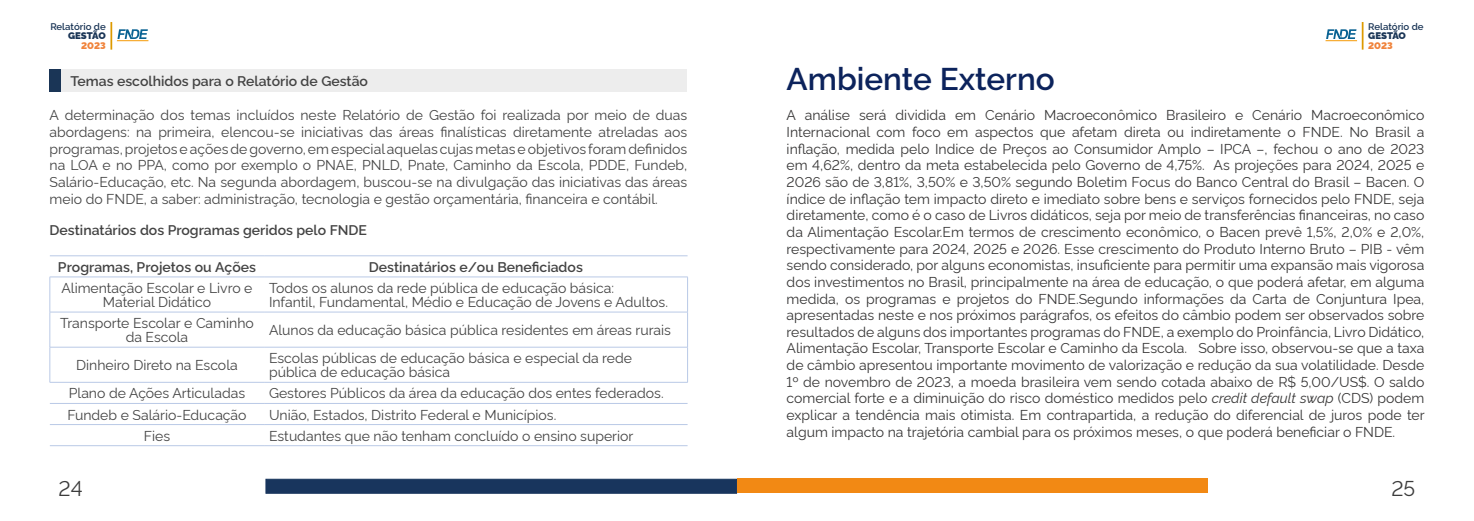
<style>
.page{position:relative;width:1474px;height:521px;background:#fff}
.page>*{position:absolute;margin:0;border:0;box-sizing:border-box;transform-origin:0 0}
.t1{font:600 31.5px "Rawline";color:#0c235c}
.t2{font:21px "Rawline";color:#3c3c3c}
.t3{font:14px/16.6px "Rawline";color:#373636;text-align:justify}
.t4{font:14px/16.8px "Rawline";color:#434343;text-align:center}
.t5{font:600 14px "Rawline";color:#434343}
.t6{font:600 9.62px "Rawline";color:#1a3556}
.t7{font:900 9.62px "Rawline";color:#1a3556}
.t8{font:900 9.62px "Rawline";color:#f0833b}
.s1{font-style:italic}
</style>
<div class="page">
<div style="left:60px;top:69px;width:627px;height:23px;background:#ededed"></div>
<div style="left:49px;top:69px;width:11px;height:23px;background:#1a3556"></div>
<div style="left:265px;top:479px;width:472px;height:15px;background:#18355d;border:1px solid #18355d"></div>
<div style="left:737px;top:479px;width:470px;height:14px;background:#f28914"></div>
<svg style="left:117px;top:29px;width:31px;height:12px"></svg>
<hr style="left:110px;top:22px;width:2px;height:28px;background:#dd9a00">
<svg style="left:1325px;top:29px;width:31px;height:12px"></svg>
<hr style="left:1361px;top:22px;width:2px;height:28px;background:#dd9a00">
<hr style="left:50px;top:256px;width:214px;height:1px;background:#b9c9e6">
<hr style="left:264px;top:256px;width:423px;height:1px;background:#b9c9e6">
<hr style="left:50px;top:277px;width:214px;height:1px;background:#b9c9e6">
<hr style="left:50px;top:277px;width:1px;height:35px;background:#b9c9e6">
<hr style="left:264px;top:277px;width:423px;height:1px;background:#b9c9e6">
<hr style="left:687px;top:277px;width:1px;height:35px;background:#b9c9e6">
<hr style="left:50px;top:312px;width:214px;height:1px;background:#b9c9e6">
<hr style="left:50px;top:312px;width:1px;height:35px;background:#b9c9e6">
<hr style="left:264px;top:312px;width:423px;height:1px;background:#b9c9e6">
<hr style="left:687px;top:312px;width:1px;height:35px;background:#b9c9e6">
<hr style="left:50px;top:347px;width:214px;height:1px;background:#b9c9e6">
<hr style="left:50px;top:347px;width:1px;height:35px;background:#b9c9e6">
<hr style="left:264px;top:347px;width:423px;height:1px;background:#b9c9e6">
<hr style="left:687px;top:347px;width:1px;height:35px;background:#b9c9e6">
<hr style="left:50px;top:382px;width:214px;height:1px;background:#b9c9e6">
<hr style="left:264px;top:382px;width:423px;height:1px;background:#b9c9e6">
<hr style="left:50px;top:403px;width:214px;height:1px;background:#b9c9e6">
<hr style="left:264px;top:403px;width:423px;height:1px;background:#b9c9e6">
<hr style="left:50px;top:424px;width:214px;height:1px;background:#b9c9e6">
<hr style="left:264px;top:424px;width:423px;height:1px;background:#b9c9e6">
<hr style="left:50px;top:445px;width:214px;height:1px;background:#b9c9e6">
<hr style="left:264px;top:445px;width:423px;height:1px;background:#b9c9e6">
<p class="t6" style="left:50px;top:19px;width:57px">Relatório de</p>
<p class="t7" style="left:68px;top:29px;width:39px">GESTÃO</p>
<p class="t8" style="left:81px;top:38px;width:26px">2023</p>
<p class="t5" style="left:70px;top:70px;width:299px">Temas escolhidos para o Relatório de Gestão</p>
<p class="t4" style="left:50px;top:105px;width:639px;text-align:justify">A determinação dos temas incluídos neste Relatório de Gestão foi realizada por meio de duas abordagens: na primeira, elencou-se iniciativas das áreas finalísticas diretamente atreladas aos programas, projetos e ações de governo, em especial aquelas cujas metas e objetivos foram definidos na LOA e no PPA, como por exemplo o PNAE, PNLD, Pnate, Caminho da Escola, PDDE, Fundeb, Salário-Educação, etc. Na segunda abordagem, buscou-se na divulgação das iniciativas das áreas meio do FNDE, a saber: administração, tecnologia e gestão orçamentária, financeira e contábil.</p>
<p class="t5" style="left:50px;top:219px;width:319px">Destinatários dos Programas geridos pelo FNDE</p>
<p class="t5" style="left:58px;top:256px;width:200px">Programas, Projetos ou Ações</p>
<p class="t5" style="left:369px;top:256px;width:215px">Destinatários e/ou Beneficiados</p>
<p class="t4" style="left:61px;top:280px;width:193px;line-height:14px">Alimentação Escolar e Livro e<br>Material Didático</p>
<p class="t4" style="left:269px;top:280px;width:400px;line-height:14px;text-align:left">Todos os alunos da rede pública de educação básica:<br>Infantil, Fundamental, Médio e Educação de Jovens e Adultos.</p>
<p class="t4" style="left:60px;top:315px;width:195px;line-height:14px">Transporte Escolar e Caminho da Escola</p>
<p class="t4" style="left:269px;top:320px;width:403px">Alunos da educação básica pública residentes em áreas rurais</p>
<p class="t4" style="left:76px;top:355px;width:163px">Dinheiro Direto na Escola</p>
<p class="t4" style="left:269px;top:350px;width:364px;line-height:14px;text-align:left">Escolas públicas de educação básica e especial da rede pública de educação básica</p>
<p class="t4" style="left:69px;top:384px;width:178px">Plano de Ações Articuladas</p>
<p class="t4" style="left:269px;top:384px;width:396px">Gestores Públicos da área da educação dos entes federados.</p>
<p class="t4" style="left:67px;top:405px;width:181px">Fundeb e Salário-Educação</p>
<p class="t4" style="left:269px;top:405px;width:289px">União, Estados, Distrito Federal e Municípios.</p>
<p class="t4" style="left:144px;top:426px;width:28px">Fies</p>
<p class="t4" style="left:269px;top:426px;width:366px">Estudantes que não tenham concluído o ensino superior</p>
<p class="t6" style="left:1368px;top:19px;width:57px">Relatório de</p>
<p class="t7" style="left:1368px;top:29px;width:39px">GESTÃO</p>
<p class="t8" style="left:1368px;top:38px;width:26px">2023</p>
<h1 class="t1" style="left:786px;top:54px;width:270px">Ambiente Externo</h1>
<p class="t3" style="left:786px;top:106px;width:639px">A análise será dividida em Cenário Macroeconômico Brasileiro e Cenário Macroeconômico Internacional com foco em aspectos que afetam direta ou indiretamente o FNDE. No Brasil a inflação, medida pelo Indice de Preços ao Consumidor Amplo – IPCA –, fechou o ano de 2023 em 4,62%, dentro da meta estabelecida pelo Governo de 4,75%. As projeções para 2024, 2025 e 2026 são de 3,81%, 3,50% e 3,50% segundo Boletim Focus do Banco Central do Brasil – Bacen. O índice de inflação tem impacto direto e imediato sobre bens e serviços fornecidos pelo FNDE, seja diretamente, como é o caso de Livros didáticos, seja por meio de transferências financeiras, no caso da Alimentação Escolar.Em termos de crescimento econômico, o Bacen prevê 1,5%, 2,0% e 2,0%, respectivamente para 2024, 2025 e 2026. Esse crescimento do Produto Interno Bruto – PIB - vêm sendo considerado, por alguns economistas, insuficiente para permitir uma expansão mais vigorosa dos investimentos no Brasil, principalmente na área de educação, o que poderá afetar, em alguma medida, os programas e projetos do FNDE.Segundo informações da Carta de Conjuntura Ipea, apresentadas neste e nos próximos parágrafos, os efeitos do câmbio podem ser observados sobre resultados de alguns dos importantes programas do FNDE, a exemplo do Proinfância, Livro Didático, Alimentação Escolar, Transporte Escolar e Caminho da Escola. Sobre isso, observou-se que a taxa de câmbio apresentou importante movimento de valorização e redução da sua volatilidade. Desde 1º de novembro de 2023, a moeda brasileira vem sendo cotada abaixo de R$ 5,00/US$. O saldo comercial forte e a diminuição do risco doméstico medidos pelo <span class="s1">credit default swap</span> (CDS) podem explicar a tendência mais otimista. Em contrapartida, a redução do diferencial de juros pode ter algum impacto na trajetória cambial para os próximos meses, o que poderá beneficiar o FNDE.</p>
<h2 class="t2" style="left:59px;top:472px;width:26px">24</h2>
<h2 class="t2" style="left:1391px;top:472px;width:25px">25</h2>
</div>
